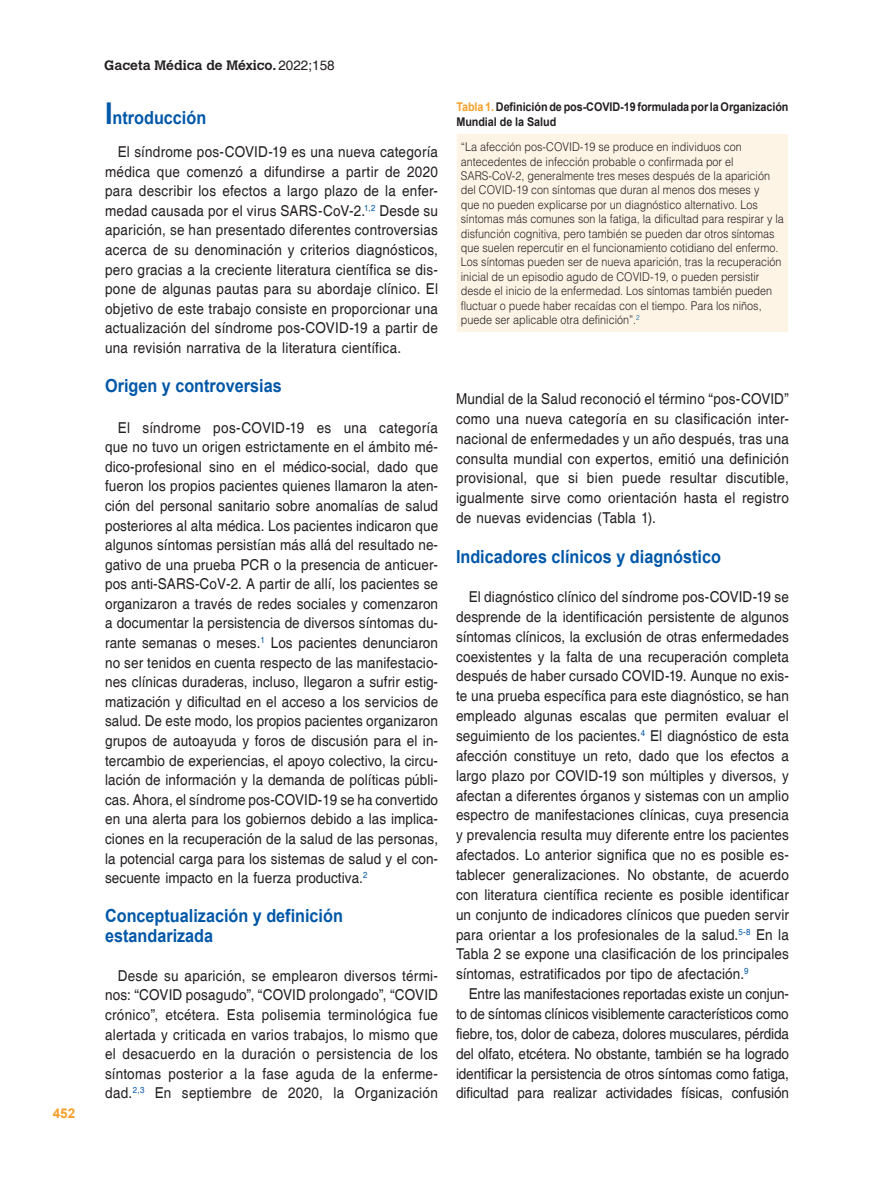
<style>
.page{position:relative;width:894px;height:1191px;background:#fff}
.page>*{position:absolute;margin:0;border:0;box-sizing:border-box;transform-origin:0 0}
.t1{font:700 18px/19.5px "Helvetica";color:#0157a8;scale:.9 1}
.TX{font:15px/19.8px "Helvetica";letter-spacing:.01em;color:#231f20;text-align:justify;scale:.9 1}
.t2{font:700 13.5px "Calvert MT Std";color:#231f20}
.FOLIO{font:700 13.5px "Helvetica";color:#f89f29}
.TBL{font:300 12px/14.4px "Helvetica LT Std";color:#231f20;scale:.9 1}
.TT{font:700 12px/15px "Helvetica";letter-spacing:-.005em;color:#231f20;scale:.9 1}
.s1{font-family:"Helvetica";font-weight:400}
.s2{font-size:30px}
.s3{color:#f89f29}
</style>
<div class="page">
<div style="left:456px;top:134px;width:332px;height:198px;background:#fef4e6"></div>
<hr style="left:456px;top:134px;width:1px;height:198px;background:#fff">
<hr style="left:787px;top:134px;width:1px;height:198px;background:#fff">
<p class="FOLIO" style="left:53px;top:1103px;width:24px">452</p>
<p class="t2" style="left:104px;top:56px;width:232px">Gaceta Médica de México. <span class="s1">2022;158</span></p>
<h1 class="t1" style="left:105px;top:108px;width:114px"><span class="s2">I</span>ntroducción</h1>
<p class="TX" style="left:105px;top:142px;width:371px;text-indent:13px">El síndrome pos-COVID-19 es una nueva categoría médica que comenzó a difundirse a partir de 2020 para describir los efectos a largo plazo de la enfer&shy;medad causada por el virus SARS-CoV-2.<sup>1,2</sup> Desde su aparición, se han presentado diferentes controversias acerca de su denominación y criterios diagnósticos, pero gracias a la creciente literatura científica se dis&shy;pone de algunas pautas para su abordaje clínico. El objetivo de este trabajo consiste en proporcionar una actualización del síndrome pos-COVID-19 a partir de una revisión narrativa de la literatura científica.</p>
<h1 class="t1" style="left:105px;top:376px;width:198px">Origen y controversias</h1>
<p class="TX" style="left:105px;top:418px;width:371px;text-indent:13px">El síndrome pos-COVID-19 es una categoría que no tuvo un origen estrictamente en el ámbito mé&shy;dico-profesional sino en el médico-social, dado que fueron los propios pacientes quienes llamaron la aten&shy;ción del personal sanitario sobre anomalías de salud posteriores al alta médica. Los pacientes indicaron que algunos síntomas persistían más allá del resultado ne&shy;gativo de una prueba PCR o la presencia de anticuer&shy;pos anti-SARS-CoV-2. A partir de allí, los pacientes se organizaron a través de redes sociales y comenzaron a documentar la persistencia de diversos síntomas du&shy;rante semanas o meses.<sup>1</sup> Los pacientes denunciaron no ser tenidos en cuenta respecto de las manifestacio&shy;nes clínicas duraderas, incluso, llegaron a sufrir estig&shy;matización y dificultad en el acceso a los servicios de salud. De este modo, los propios pacientes organizaron grupos de autoayuda y foros de discusión para el in&shy;tercambio de experiencias, el apoyo colectivo, la circu&shy;lación de información y la demanda de políticas públi&shy;cas. Ahora, el síndrome pos-COVID-19 se ha convertido en una alerta para los gobiernos debido a las implica&shy;ciones en la recuperación de la salud de las personas, la potencial carga para los sistemas de salud y el con&shy;secuente impacto en la fuerza productiva.<sup>2</sup></p>
<h1 class="t1" style="left:105px;top:906px;width:266px">Conceptualización y definición estandarizada</h1>
<p class="TX" style="left:105px;top:966px;width:371px;text-indent:13px">Desde su aparición, se emplearon diversos térmi&shy;nos: “COVID posagudo”, “COVID prolongado”, “COVID crónico”, etcétera. Esta polisemia terminológica fue alertada y criticada en varios trabajos, lo mismo que el desacuerdo en la duración o persistencia de los síntomas posterior a la fase aguda de la enferme&shy;dad.<sup>2,3</sup> En septiembre de 2020, la Organización</p>
<p class="TT" style="left:456px;top:99px;width:370px"><span class="s3">Tabla 1.</span> Definición de pos‑COVID‑19 formulada por la Organización<br>Mundial de la Salud</p>
<p class="TBL" style="left:460px;top:140px;width:360px">“La afección pos‑COVID‑19 se produce en individuos con antecedentes de infección probable o confirmada por el SARS‑CoV‑2, generalmente tres meses después de la aparición del COVID‑19 con síntomas que duran al menos dos meses y<br>que no pueden explicarse por un diagnóstico alternativo. Los síntomas más comunes son la fatiga, la dificultad para respirar y la disfunción cognitiva, pero también se pueden dar otros síntomas que suelen repercutir en el funcionamiento cotidiano del enfermo.<br>Los síntomas pueden ser de nueva aparición, tras la recuperación inicial de un episodio agudo de COVID‑19, o pueden persistir desde el inicio de la enfermedad. Los síntomas también pueden fluctuar o puede haber recaídas con el tiempo. Para los niños, puede ser aplicable otra definición”.<sup>2</sup></p>
<p class="TX" style="left:456px;top:389px;width:371px">Mundial de la Salud reconoció el término “pos-COVID” como una nueva categoría en su clasificación inter&shy;nacional de enfermedades y un año después, tras una consulta mundial con expertos, emitió una definición provisional, que si bien puede resultar discutible, igualmente sirve como orientación hasta el registro de nuevas evidencias (Tabla 1).</p>
<h1 class="t1" style="left:456px;top:546px;width:296px">Indicadores clínicos y diagnóstico</h1>
<p class="TX" style="left:456px;top:587px;width:371px;text-indent:13px">El diagnóstico clínico del síndrome pos-COVID-19 se desprende de la identificación persistente de algunos síntomas clínicos, la exclusión de otras enfermedades coexistentes y la falta de una recuperación completa después de haber cursado COVID-19. Aunque no exis&shy;te una prueba específica para este diagnóstico, se han empleado algunas escalas que permiten evaluar el seguimiento de los pacientes.<sup>4</sup> El diagnóstico de esta afección constituye un reto, dado que los efectos a largo plazo por COVID-19 son múltiples y diversos, y afectan a diferentes órganos y sistemas con un amplio espectro de manifestaciones clínicas, cuya presencia y prevalencia resulta muy diferente entre los pacientes afectados. Lo anterior significa que no es posible es&shy;tablecer generalizaciones. No obstante, de acuerdo con literatura científica reciente es posible identificar un conjunto de indicadores clínicos que pueden servir para orientar a los profesionales de la salud.<sup>5-8</sup> En la Tabla 2 se expone una clasificación de los principales síntomas, estratificados por tipo de afectación.<sup>9</sup></p>
<p class="TX" style="left:456px;top:984px;width:371px;text-indent:13px">Entre las manifestaciones reportadas existe un conjun&shy;to de síntomas clínicos visiblemente característicos como fiebre, tos, dolor de cabeza, dolores musculares, pérdida del olfato, etcétera. No obstante, también se ha logrado identificar la persistencia de otros síntomas como fatiga, dificultad para realizar actividades físicas, confusión</p>
</div>
